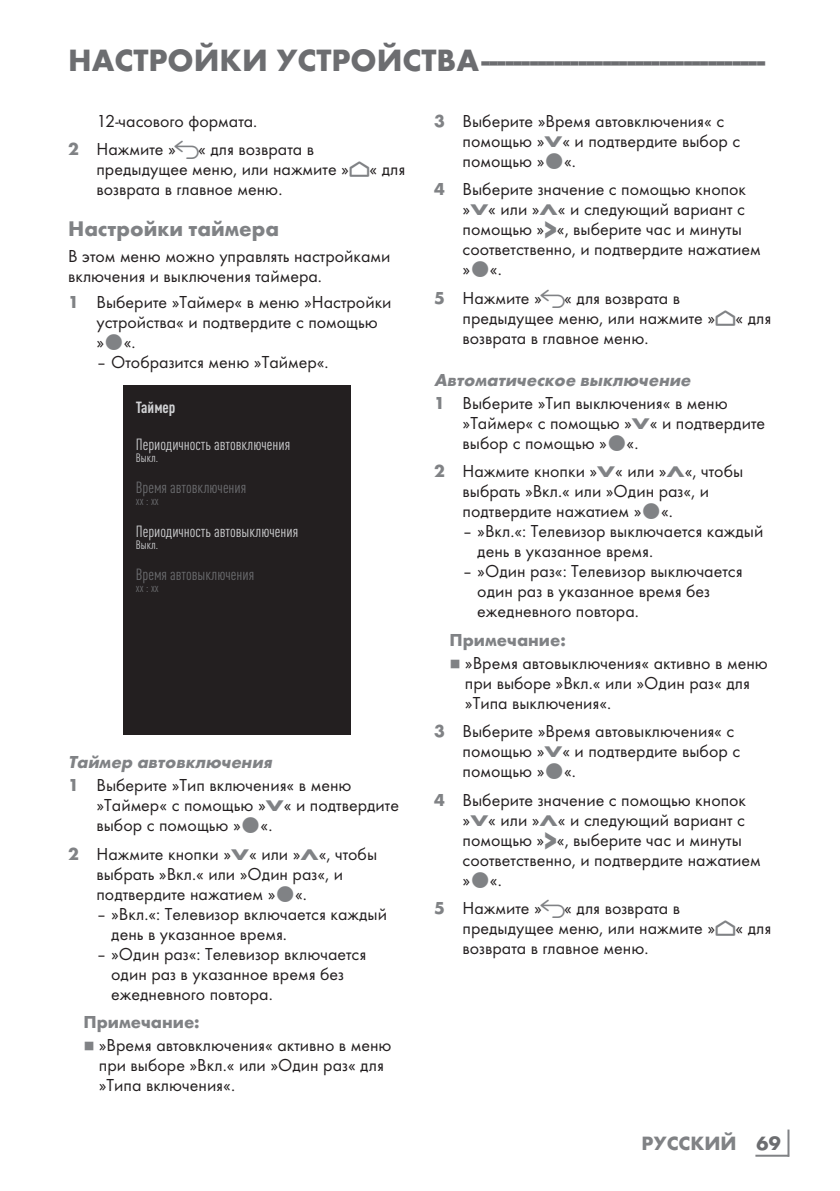
<style>
.page{position:relative;width:840px;height:1191px;background:#fff}
.page>*{position:absolute;margin:0;border:0;box-sizing:border-box;transform-origin:0 0}
.t1{font:700 32px "Futura TOT";color:#6c6d70}
.t2{font:700 22px "Futura TOT";color:#808285}
.t3{font:700 20px "Futura TOT";color:#808285}
.t4{font:18px/20px "Futura TOT Boo";color:#231f20}
.t5{font:italic 700 18px "Futura TOT";color:#808285}
.t6{font:700 18px "Futura TOT";color:#808285}
.t7{font:condensed 16px "DIN Pro";color:#d1d2d4}
.t8{font:condensed 16px "DIN Pro";color:#6c6d70}
.t9{font:700 condensed 16px "DIN Pro";color:#d1d2d4}
.t10{font:condensed 12px "DIN Pro";color:#d1d2d4}
.t11{font:condensed 12px "DIN Pro";color:#6c6d70}
.t12{font:8px "Grund Son Se";color:#808285}
.s1{font-family:"Futura TOT";font-weight:700;color:#808285}
.s2{font-family:"Arcelik TS9 Android";font-size:20px;color:#808285}
.s3{font-family:"Arcelik TS9 Android";font-size:24px;color:#808285}
.s4{font-family:"Futura TOT";font-weight:700;font-size:16px;color:#808285}
.s5{font-family:"Futura TOT";font-weight:700;font-size:27.2px;color:#808285}
.s6{color:#6c6d70}
</style>
<div class="page">
<hr style="left:787px;top:1129px;width:2px;height:27px;background:#808285">
<hr style="left:755px;top:1154px;width:33px;height:2px;background:#808285">
<div style="left:123px;top:385px;width:227px;height:349px;background:#231f20"></div>
<h1 class="t1" style="left:68px;top:40px;width:698px">НАСТРОЙКИ УСТРОЙСТВА------------------------------------</h1>
<p class="t4" style="left:68px;top:106px;width:247px;line-height:28.6px;text-indent:28px">12-часового формата.<br><span class="s1">2</span> Нажмите » <span class="s2">R</span>« для возврата в</p>
<p class="t4" style="left:96px;top:159px;width:310px">предыдущее меню, или нажмите »<span class="s3">P</span>« для возврата в главное меню.</p>
<p class="t2" style="left:68px;top:215px;width:212px">Настройки таймера</p>
<p class="t4" style="left:68px;top:246px;width:324px">В этом меню можно управлять настройками включения и выключения таймера.</p>
<p class="t4" style="left:96px;top:292px;width:296px;text-indent:-28px"><span class="s1">1</span> Выберите »Таймер« в меню »Настройки устройства« и подтвердите с помощью<br>» «.</p>
<p class="t4" style="left:96px;top:352px;width:233px">– Отобразится меню »Таймер«.</p>
<p class="t9" style="left:136px;top:395px;width:41px">Таймер</p>
<p class="t7" style="left:136px;top:433px;width:156px">Периодичность автовключения</p>
<p class="t10" style="left:136px;top:449px;width:24px">Выкл.</p>
<p class="t8" style="left:136px;top:476px;width:112px">Время автовключения</p>
<p class="t11" style="left:136px;top:492px;width:24px">xx : xx</p>
<p class="t7" style="left:136px;top:519px;width:164px">Периодичность автовыключения</p>
<p class="t10" style="left:136px;top:536px;width:24px">Выкл.</p>
<p class="t8" style="left:136px;top:563px;width:120px">Время автовыключения</p>
<p class="t11" style="left:136px;top:579px;width:24px">xx : xx</p>
<p class="t5" style="left:68px;top:751px;width:209px">Таймер автовключения</p>
<p class="t4" style="left:96px;top:775px;width:304px;text-indent:-28px"><span class="s1">1</span> Выберите »Тип включения« в меню »Таймер« с помощью »<span class="s4">V</span>« и подтвердите выбор с помощью » «.</p>
<p class="t4" style="left:96px;top:843px;width:282px;text-indent:-28px"><span class="s1">2</span> Нажмите кнопки »<span class="s4">V</span>« или »<span class="s4">Λ</span>«, чтобы выбрать »Вкл.« или »Один раз«, и подтвердите нажатием » «.</p>
<p class="t4" style="left:111px;top:903px;width:277px;text-indent:-15px">– »Вкл.«: Телевизор включается каждый день в указанное время.</p>
<p class="t4" style="left:111px;top:943px;width:256px;text-indent:-15px">– »Один раз«: Телевизор включается один раз в указанное время без ежедневного повтора.</p>
<p class="t6" style="left:83px;top:1011px;width:118px">Примечание:</p>
<p class="t12" style="left:83px;top:1041px;width:13px">7</p>
<p class="t4" style="left:99px;top:1035px;width:294px">»Время автовключения« активно в меню при выборе »Вкл.« или »Один раз« для »Типа включения«.</p>
<p class="t4" style="left:462px;top:111px;width:279px;text-indent:-28px"><span class="s1">3</span> Выберите »Время автовключения« с помощью »<span class="s4">V</span>« и подтвердите выбор с помощью » «.</p>
<p class="t4" style="left:462px;top:179px;width:299px;text-indent:-28px"><span class="s1">4</span> Выберите значение с помощью кнопок »<span class="s4">V</span>« или »<span class="s4">Λ</span>« и следующий вариант с помощью »<span class="s5">&gt;</span>«, выберите час и минуты соответственно, и подтвердите нажатием » «.</p>
<p class="t4" style="left:462px;top:288px;width:310px;text-indent:-28px"><span class="s1">5</span> Нажмите » <span class="s2">R</span>« для возврата в предыдущее меню, или нажмите »<span class="s3">P</span>« для возврата в главное меню.</p>
<p class="t5" style="left:434px;top:369px;width:261px">Автоматическое выключение</p>
<p class="t4" style="left:462px;top:392px;width:304px;text-indent:-28px"><span class="s1">1</span> Выберите »Тип выключения« в меню »Таймер« с помощью »<span class="s4">V</span>« и подтвердите выбор с помощью » «.</p>
<p class="t4" style="left:462px;top:461px;width:282px;text-indent:-28px"><span class="s1">2</span> Нажмите кнопки »<span class="s4">V</span>« или »<span class="s4">Λ</span>«, чтобы выбрать »Вкл.« или »Один раз«, и подтвердите нажатием » «.</p>
<p class="t4" style="left:477px;top:521px;width:287px;text-indent:-15px">– »Вкл.«: Телевизор выключается каждый день в указанное время.</p>
<p class="t4" style="left:477px;top:561px;width:267px;text-indent:-15px">– »Один раз«: Телевизор выключается один раз в указанное время без ежедневного повтора.</p>
<p class="t6" style="left:449px;top:628px;width:118px">Примечание:</p>
<p class="t12" style="left:449px;top:659px;width:13px">7</p>
<p class="t4" style="left:464px;top:652px;width:304px">»Время автовыключения« активно в меню при выборе »Вкл.« или »Один раз« для »Типа выключения«.</p>
<p class="t4" style="left:462px;top:721px;width:279px;text-indent:-28px"><span class="s1">3</span> Выберите »Время автовыключения« с помощью »<span class="s4">V</span>« и подтвердите выбор с помощью » «.</p>
<p class="t4" style="left:462px;top:789px;width:299px;text-indent:-28px"><span class="s1">4</span> Выберите значение с помощью кнопок »<span class="s4">V</span>« или »<span class="s4">Λ</span>« и следующий вариант с помощью »<span class="s5">&gt;</span>«, выберите час и минуты соответственно, и подтвердите нажатием » «.</p>
<p class="t4" style="left:462px;top:898px;width:310px;text-indent:-28px"><span class="s1">5</span> Нажмите » <span class="s2">R</span>« для возврата в предыдущее меню, или нажмите »<span class="s3">P</span>« для возврата в главное меню.</p>
<p class="t3" style="left:641px;top:1131px;width:141px">РУССКИЙ <span class="s6">69</span></p>
</div>
